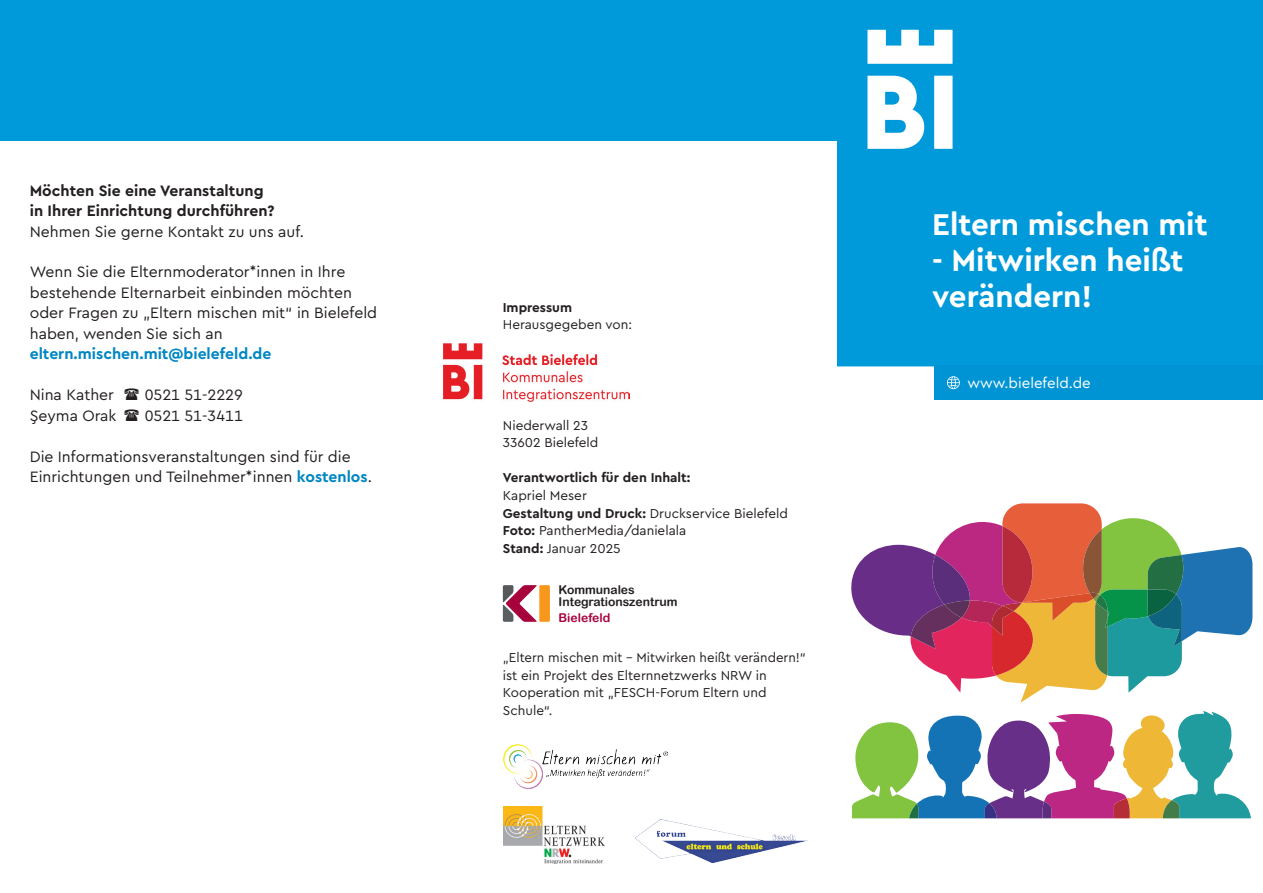
<style>
.page{position:relative;width:1263px;height:893px;background:#fff}
.page>*{position:absolute;margin:0;border:0;box-sizing:border-box;transform-origin:0 0}
.t1{font:700 31.5px/36px "Cera Bielefeld";color:#fff}
.t2{font:15.75px/20.5px "Cera Bielefeld";color:#231f20}
.t3{font:700 15.75px/20.4px "Cera Bielefeld";color:#231f20}
.t4{font:700 15.75px "Cera Bielefeld";color:#0087c3}
.t5{font:15px "Cera Bielefeld";color:#fff}
.t6{font:13.5px/17.5px "Cera Bielefeld";color:#231f20}
.t7{font:700 13.5px "Cera Bielefeld";color:#231f20}
.t8{font:12.15px/11.9px "Arial Rounded MT Bold";color:#231f20}
.t9{font:12.15px "Arial Rounded MT Bold";color:#a7023c}
.s1{font-weight:700;color:#0087c3}
.s2{font-weight:700}
</style>
<div class="page">
<div style="left:0;top:0;width:1263px;height:140px;background:#009adb"></div>
<svg style="left:852px;top:711px;width:399px;height:107px"></svg>
<svg style="left:851px;top:503px;width:401px;height:200px"></svg>
<div style="left:837px;top:29px;width:426px;height:337px;background:#009adb"></div>
<div style="left:934px;top:366px;width:329px;height:34px;background:#0094d4"></div>
<svg style="left:947px;top:376px;width:13px;height:13px"></svg>
<div style="left:539px;top:585px;width:11px;height:37px;background:#f7981d;border-radius:2px"></div>
<svg style="left:503px;top:585px;width:34px;height:37px"></svg>
<img style="left:443px;top:344px;width:186px;height:58px">
<img style="left:503px;top:744px;width:165px;height:45px">
<img style="left:635px;top:820px;width:173px;height:44px">
<img style="left:504px;top:806px;width:101px;height:57px">
<svg style="left:867px;top:30px;width:85px;height:119px"></svg>
<p class="t3" style="left:30px;top:179px;width:246px">Möchten Sie eine Veranstaltung in Ihrer Einrichtung durchführen?</p>
<p class="t2" style="left:30px;top:220px;width:276px">Nehmen Sie gerne Kontakt zu uns auf.</p>
<p class="t2" style="left:30px;top:261px;width:349px">Wenn Sie die Elternmoderator*innen in Ihre bestehende Elternarbeit einbinden möchten oder Fragen zu „Eltern mischen mit“ in Bielefeld haben, wenden Sie sich an</p>
<p class="t4" style="left:30px;top:344px;width:243px">eltern.mischen.mit@bielefeld.de</p>
<p class="t2" style="left:30px;top:384px;width:86px">Nina Kather</p>
<p class="t2" style="left:145px;top:384px;width:100px">0521 51-2229</p>
<p class="t2" style="left:30px;top:405px;width:88px">Şeyma Orak</p>
<p class="t2" style="left:145px;top:405px;width:100px">0521 51-3411</p>
<p class="t2" style="left:30px;top:445px;width:344px">Die Informationsveranstaltungen sind für die<br>Einrichtungen und Teilnehmer*innen <span class="s1">kostenlos</span>.</p>
<p class="t7" style="left:503px;top:298px;width:71px">Impressum</p>
<p class="t6" style="left:503px;top:315px;width:131px">Herausgegeben von:</p>
<p class="t6" style="left:503px;top:416px;width:97px">Niederwall 23<br>33602 Bielefeld</p>
<p class="t7" style="left:503px;top:469px;width:189px">Verantwortlich für den Inhalt:</p>
<p class="t6" style="left:503px;top:486px;width:287px">Kapriel Meser<br><span class="s2">Gestaltung und Druck:</span> Druckservice Bielefeld<br><span class="s2">Foto:</span> PantherMedia/danielala<br><span class="s2">Stand:</span> Januar 2025</p>
<p class="t8" style="left:558px;top:584px;width:120px">Kommunales<br>Integrationszentrum</p>
<p class="t9" style="left:558px;top:610px;width:53px">Bielefeld</p>
<p class="t6" style="left:503px;top:648px;width:305px">„Eltern mischen mit – Mitwirken heißt verändern!“ ist ein Projekt des Elternnetzwerks NRW in Kooperation mit „FESCH-Forum Eltern und Schule“.</p>
<h1 class="t1" style="left:932px;top:205px;width:277px">Eltern mischen mit</h1>
<h1 class="t1" style="left:932px;top:241px;width:253px">- Mitwirken heißt verändern!</h1>
<p class="t5" style="left:967px;top:373px;width:125px">www.bielefeld.de</p>
</div>
